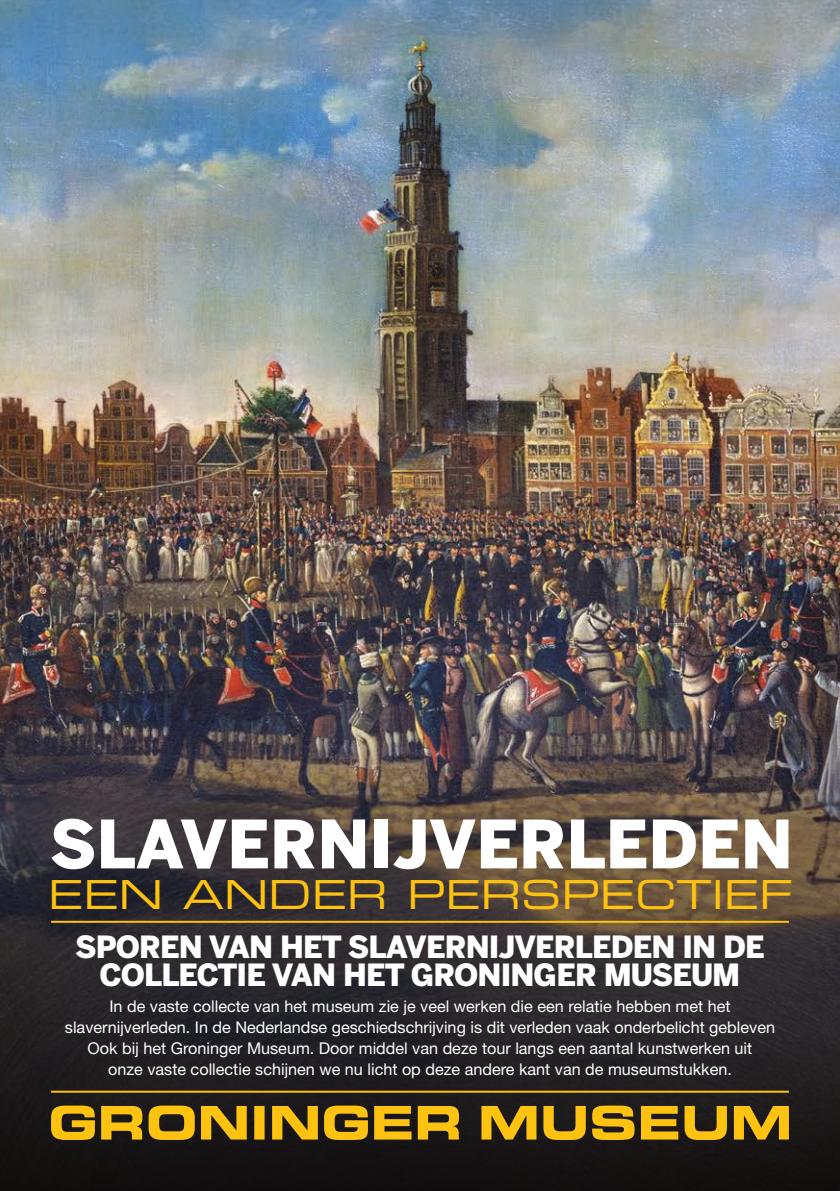
<style>
.page{position:relative;width:840px;height:1191px;background:#fff}
.page>*{position:absolute;margin:0;border:0;box-sizing:border-box;transform-origin:0 0}
.GMF_-_Brood__NL{font:900 66px "Benton Sans";color:#fff}
.GMF_-_Brood__NL-2{font:40px "Eurostile LT Std Ex 2";color:#fec210}
.GMF_-_KOPJE{font:900 30.4px/28px "Benton Sans";letter-spacing:-.03em;color:#fff;text-align:center}
.GMF_-_Brood__NL-3{font:16.2px/21px "Helvetica Neue LT Pro";color:#fff;text-align:center}
</style>
<div class="page">
<img style="left:0;top:0;width:839px;height:716px">
<svg style="left:0;top:716px;width:839px;height:475px;background:#393131"></svg>
<hr style="left:51px;top:920px;width:737px;height:2px;background:#fec210">
<hr style="left:51px;top:1090px;width:737px;height:2px;background:#fec210">
<svg style="left:51px;top:1105px;width:737px;height:35px;background:#9d7913"></svg>
<p class="GMF_-_Brood__NL" style="left:50px;top:804px;width:744px">SLAVERNIJVERLEDEN</p>
<p class="GMF_-_Brood__NL-2" style="left:48px;top:867px;width:746px">EEN ANDER PERSPECTIEF</p>
<p class="GMF_-_KOPJE" style="left:75px;top:932px;width:690px">SPOREN VAN HET SLAVERNIJVERLEDEN IN DE<br>COLLECTIE VAN HET GRONINGER MUSEUM</p>
<p class="GMF_-_Brood__NL-3" style="left:65px;top:995px;width:711px">In de vaste collecte van het museum zie je veel werken die een relatie hebben met het slavernijverleden. In de Nederlandse geschiedschrijving is dit verleden vaak onderbelicht gebleven Ook bij het Groninger Museum. Door middel van deze tour langs een aantal kunstwerken uit<br>onze vaste collectie schijnen we nu licht op deze andere kant van de museumstukken.</p>
</div>
